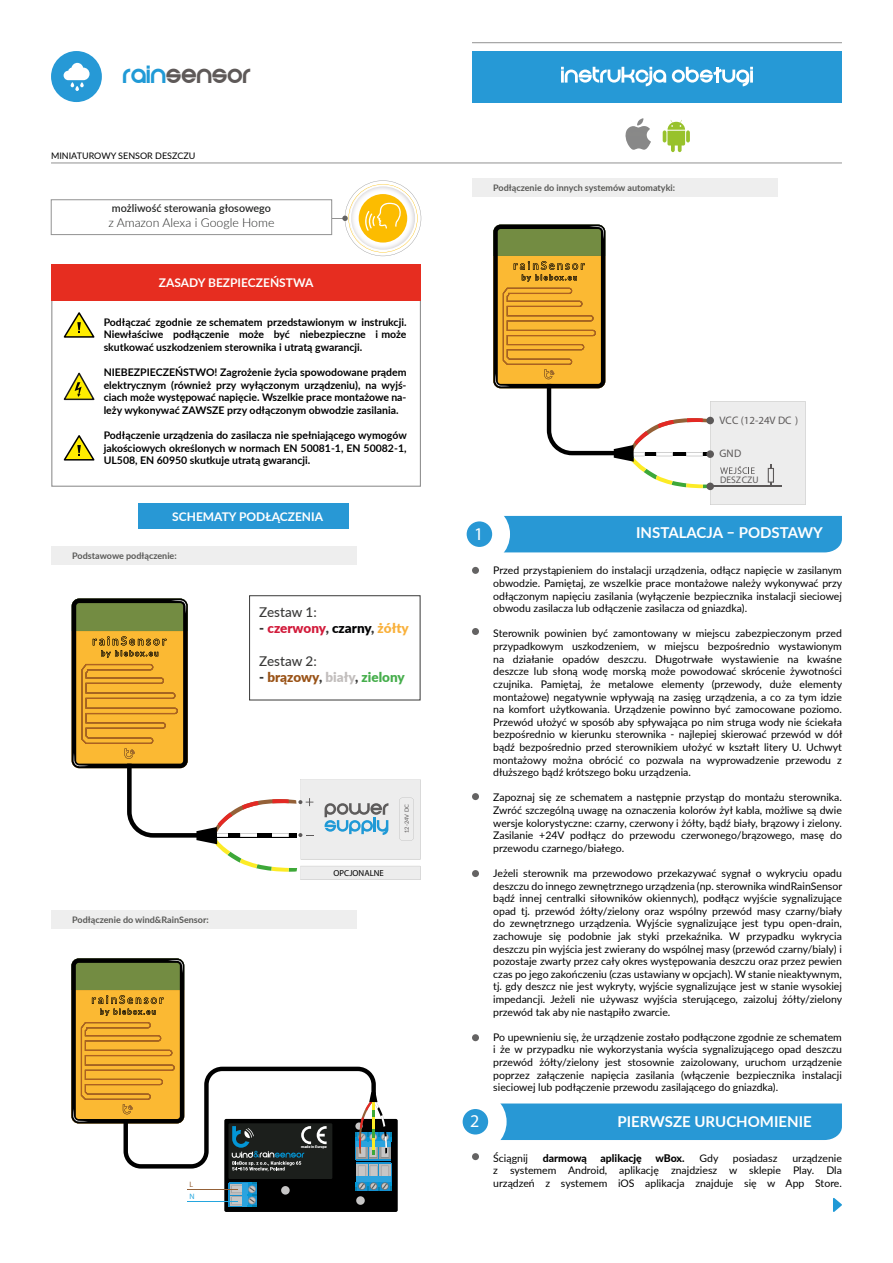
<style>
.page{position:relative;width:893px;height:1263px;background:#fff}
.page>*{position:absolute;margin:0;border:0;box-sizing:border-box;transform-origin:0 0}
.t1{font:21px "And Then It Ends";color:#5e5958}
.t2{font:18px "Myriad Pro";color:#fff}
.t3{font:700 15px "Lato";color:#fff}
.t4{font:900 13.5px "Lato";color:#d21b3b}
.t5{font:900 13.5px "Lato";color:#9a5317}
.t6{font:500 13.5px "Lato";color:#393938}
.t7{font:300 12.3px "Lato";color:#252625}
.t8{font:700 12px "Lato";color:#fffffd}
.t9{font:700 12px "Lato";color:#fff}
.t10{font:10.95px "Myriad Pro";color:#5c5959}
.t11{font:600 10.8px "Lato";color:#252625}
.t12{font:10.5px/12.6px "Lato";color:#000;text-align:justify}
.t13{font:700 10.5px/12.6px "Lato";color:#000;text-align:justify}
.t14{font:800 10.5px "Lato";color:#000}
.t15{font:9.6px "Myriad Pro";color:#5c5959}
.t16{font:700 9px "Lato";color:#585856}
.t17{font:9px "Lato";color:#000}
.t18{font:8.7px "Myriad Pro";color:#000}
.t19{font:7.8px "Myriad Pro";color:#946138}
.t20{font:7.8px "Myriad Pro";color:#24a6de}
.t21{font:5.7px "Lato";color:#5c5959}
.t22{font:900 3.75px "Roboto";color:#fff}
.s1{color:#209ad6}
.s2{color:#393938}
.s3{color:#020203}
.s4{color:#f9b13c}
.s5{color:#c2bebd}
.s6{color:#46ae4c}
</style>
<div class="page">
<div style="left:472px;top:51px;width:370px;height:51px;background:#2699d6"></div>
<svg style="left:561px;top:67px;width:105px;height:19px"></svg>
<svg style="left:672px;top:67px;width:81px;height:19px"></svg>
<hr style="left:472px;top:42px;width:370px;height:1px;background:#929292">
<svg style="left:637px;top:118px;width:7px;height:8px"></svg>
<svg style="left:663px;top:120px;width:22px;height:32px"></svg>
<svg style="left:686px;top:130px;width:4px;height:12px"></svg>
<img style="left:625px;top:126px;width:26px;height:24px">
<svg style="left:332px;top:180px;width:89px;height:76px"></svg>
<div style="left:51px;top:200px;width:281px;height:35px;border:1px solid #929292"></div>
<hr style="left:51px;top:163px;width:791px;height:1px;background:#929292">
<div style="left:51px;top:299px;width:370px;height:188px;border:1px solid #929292"></div>
<svg style="left:63px;top:312px;width:32px;height:26px"></svg>
<svg style="left:63px;top:435px;width:32px;height:26px"></svg>
<div style="left:51px;top:264px;width:370px;height:36px;background:#e62d20"></div>
<svg style="left:63px;top:372px;width:32px;height:29px"></svg>
<div style="left:138px;top:504px;width:211px;height:25px;background:#2898d5"></div>
<div style="left:501px;top:1103px;width:341px;height:37px;background:#2898d5"></div>
<div style="left:445px;top:1091px;width:62px;height:61px;background:#fff;border-radius:50%"></div>
<div style="left:463px;top:1109px;width:25px;height:25px;background:#2898d5;border-radius:50%"></div>
<svg style="left:833px;top:1198px;width:9px;height:14px"></svg>
<div style="left:504px;top:516px;width:338px;height:36px;background:#2898d5"></div>
<div style="left:449px;top:504px;width:61px;height:61px;background:#fff;border-radius:50%"></div>
<div style="left:467px;top:521px;width:25px;height:26px;background:#2898d5;border-radius:50%"></div>
<div style="left:472px;top:567px;width:7px;height:7px;background:#646363;border-radius:50%"></div>
<div style="left:472px;top:628px;width:7px;height:7px;background:#646363;border-radius:50%"></div>
<div style="left:472px;top:793px;width:7px;height:7px;background:#646363;border-radius:50%"></div>
<div style="left:472px;top:870px;width:7px;height:7px;background:#646363;border-radius:50%"></div>
<div style="left:472px;top:1034px;width:7px;height:7px;background:#646363;border-radius:50%"></div>
<div style="left:472px;top:1153px;width:7px;height:7px;background:#646363;border-radius:50%"></div>
<div style="left:51px;top:51px;width:51px;height:51px;background:#2699d6;border-radius:50%"></div>
<svg style="left:64px;top:63px;width:26px;height:28px"></svg>
<div style="left:224px;top:1119px;width:174px;height:93px;background:#000;border-radius:2px"></div>
<svg style="left:71px;top:958px;width:320px;height:249px"></svg>
<svg style="left:72px;top:598px;width:348px;height:282px"></svg>
<svg style="left:493px;top:225px;width:312px;height:280px"></svg>
<div style="left:51px;top:546px;width:305px;height:18px;background:#eee"></div>
<div style="left:472px;top:179px;width:305px;height:18px;background:#eee"></div>
<div style="left:51px;top:910px;width:305px;height:18px;background:#eee"></div>
<div style="left:249px;top:595px;width:171px;height:105px;border:1px solid #393938"></div>
<h1 class="t1" style="left:123px;top:65px;width:130px"><span class="s1">RAIN</span>SENSOR</h1>
<p class="t17" style="left:51px;top:150px;width:146px">MINIATUROWY SENSOR DESZCZU</p>
<p class="t11" style="left:112px;top:201px;width:161px">możliwość sterowania głosowego</p>
<p class="t7" style="left:108px;top:214px;width:168px">z Amazon Alexa i Google Home</p>
<p class="t8" style="left:159px;top:274px;width:156px">ZASADY BEZPIECZEŃSTWA</p>
<p class="t13" style="left:104px;top:315px;width:304px">Podłączać zgodnie ze schematem przedstawionym w instrukcji.<br>Niewłaściwe podłączenie może być niebezpieczne i może skutkować uszkodzeniem sterownika i utratą gwarancji.</p>
<p class="t13" style="left:104px;top:365px;width:304px">NIEBEZPIECZEŃSTWO! Zagrożenie życia spowodowane prądem elektrycznym (również przy wyłączonym urządzeniu), na wyjś&shy;ciach może występować napięcie. Wszelkie prace montażowe na&shy;leży wykonywać ZAWSZE przy odłączonym obwodzie zasilania.</p>
<p class="t13" style="left:104px;top:428px;width:305px">Podłączenie urządzenia do zasilacza nie spełniającego wymogów jakościowych określonych w normach EN 50081-1, EN 50082-1, UL508, EN 60950 skutkuje utratą gwarancji.</p>
<p class="t9" style="left:172px;top:508px;width:152px">SCHEMATY PODŁĄCZENIA</p>
<p class="t16" style="left:72px;top:549px;width:106px">Podstawowe podłączenie:</p>
<p class="t16" style="left:72px;top:913px;width:138px">Podłączenie do wind&amp;RainSensor:</p>
<p class="t6" style="left:259px;top:603px;width:59px">Zestaw 1:</p>
<p class="t4" style="left:259px;top:618px;width:151px"><span class="s2">-</span> czerwony<span class="s2">,</span> <span class="s3">czarny</span><span class="s2">,</span> <span class="s4">żółty</span></p>
<p class="t6" style="left:259px;top:651px;width:59px">Zestaw 2:</p>
<p class="t5" style="left:259px;top:667px;width:147px"><span class="s2">-</span> brązowy<span class="s2">,</span> <span class="s5">biały</span><span class="s2">,</span> <span class="s6">zielony</span></p>
<p class="t18" style="left:334px;top:868px;width:52px">OPCJONALNE</p>
<p class="t21" style="left:403px;top:833px;width:30px;rotate:-90deg">12-24V DC</p>
<p class="t22" style="left:301px;top:1144px;width:27px">made in Europe</p>
<p class="t16" style="left:493px;top:181px;width:183px">Podłączenie do innych systemów automatyki:</p>
<p class="t10" style="left:719px;top:413px;width:80px">VCC (12-24V DC )</p>
<p class="t10" style="left:719px;top:447px;width:24px">GND</p>
<p class="t15" style="left:720px;top:474px;width:40px">DESZCZU</p>
<h2 class="t2" style="left:474px;top:522px;width:11px">1</h2>
<h3 class="t3" style="left:636px;top:522px;width:188px">INSTALACJA – PODSTAWY</h3>
<p class="t12" style="left:493px;top:564px;width:350px">Przed przystąpieniem do instalacji urządzenia, odłącz napięcie w zasilanym obwodzie. Pamiętaj, ze wszelkie prace montażowe należy wykonywać przy odłączonym napięciu zasilania (wyłączenie bezpiecznika instalacji sieciowej obwodu zasilacza lub odłączenie zasilacza od gniazdka).</p>
<p class="t12" style="left:493px;top:627px;width:351px">Sterownik powinien być zamontowany w miejscu zabezpieczonym przed przypadkowym uszkodzeniem, w miejscu bezpośrednio wystawionym na działanie opadów deszczu. Długotrwałe wystawienie na kwaśne deszcze lub słoną wodę morską może powodować skrócenie żywotności czujnika. Pamiętaj, że metalowe elementy (przewody, duże elementy montażowe) negatywnie wpływają na zasięg urządzenia, a co za tym idzie na komfort użytkowania. Urządzenie powinno być zamocowane poziomo.<br>Przewód ułożyć w sposób aby spływająca po nim struga wody nie ściekała bezpośrednio w kierunku sterownika - najlepiej skierować przewód w dół bądź bezpośrednio przed sterownikiem ułożyć w kształt litery U. Uchwyt montażowy można obrócić co pozwala na wyprowadzenie przewodu z dłuższego bądź krótszego boku urządzenia.</p>
<p class="t12" style="left:493px;top:791px;width:350px">Zapoznaj się ze schematem a następnie przystąp do montażu sterownika.<br>Zwróć szczególną uwagę na oznaczenia kolorów żył kabla, możliwe są dwie wersje kolorystyczne: czarny, czerwony i żółty, bądź biały, brązowy i zielony.<br>Zasilanie +24V podłącz do przewodu czerwonego/brązowego, masę do przewodu czarnego/białego.</p>
<p class="t12" style="left:493px;top:866px;width:350px">Jeżeli sterownik ma przewodowo przekazywać sygnał o wykryciu opadu deszczu do innego zewnętrznego urządzenia (np. sterownika windRainSensor bądź innej centralki siłowników okiennych), podłącz wyjście sygnalizujące opad tj. przewód żółty/zielony oraz wspólny przewód masy czarny/biały do zewnętrznego urządzenia. Wyjście sygnalizujące jest typu open-drain, zachowuje się podobnie jak styki przekaźnika. W przypadku wykrycia deszczu pin wyjścia jest zwierany do wspólnej masy (przewód czarny/bialy) i pozostaje zwarty przez cały okres występowania deszczu oraz przez pewien czas po jego zakończeniu (czas ustawiany w opcjach). W stanie nieaktywnym, tj. gdy deszcz nie jest wykryty, wyjście sygnalizujące jest w stanie wysokiej impedancji. Jeżeli nie używasz wyjścia sterującego, zaizoluj żółty/zielony przewód tak aby nie nastąpiło zwarcie.</p>
<p class="t12" style="left:493px;top:1030px;width:350px">Po upewnieniu się, że urządzenie zostało podłączone zgodnie ze schematem i że w przypadku nie wykorzystania wyścia sygnalizującego opad deszczu przewód żółty/zielony jest stosownie zaizolowany, uruchom urządzenie poprzez załączenie napięcia zasilania (włączenie bezpiecznika instalacji sieciowej lub podłączenie przewodu zasilającego do gniazdka).</p>
<h2 class="t2" style="left:470px;top:1110px;width:11px">2</h2>
<h3 class="t3" style="left:617px;top:1110px;width:196px">PIERWSZE URUCHOMIENIE</h3>
<p class="t12" style="left:493px;top:1151px;width:36px">Ściągnij</p>
<p class="t14" style="left:543px;top:1150px;width:45px">darmową</p>
<p class="t14" style="left:601px;top:1150px;width:43px">aplikację</p>
<p class="t14" style="left:655px;top:1150px;width:31px">wBox.</p>
<p class="t12" style="left:699px;top:1151px;width:20px">Gdy</p>
<p class="t12" style="left:733px;top:1151px;width:46px">posiadasz</p>
<p class="t12" style="left:493px;top:1151px;width:350px;text-align:right">urządzenie<br>z systemem Android, aplikację znajdziesz w sklepie Play. Dla</p>
<p class="t19" style="left:189px;top:1180px;width:5px">L</p>
<p class="t12" style="left:493px;top:1176px;width:350px">urządzeń z systemem iOS aplikacja znajduje się w App Store.</p>
<p class="t20" style="left:189px;top:1191px;width:7px">N</p>
</div>
